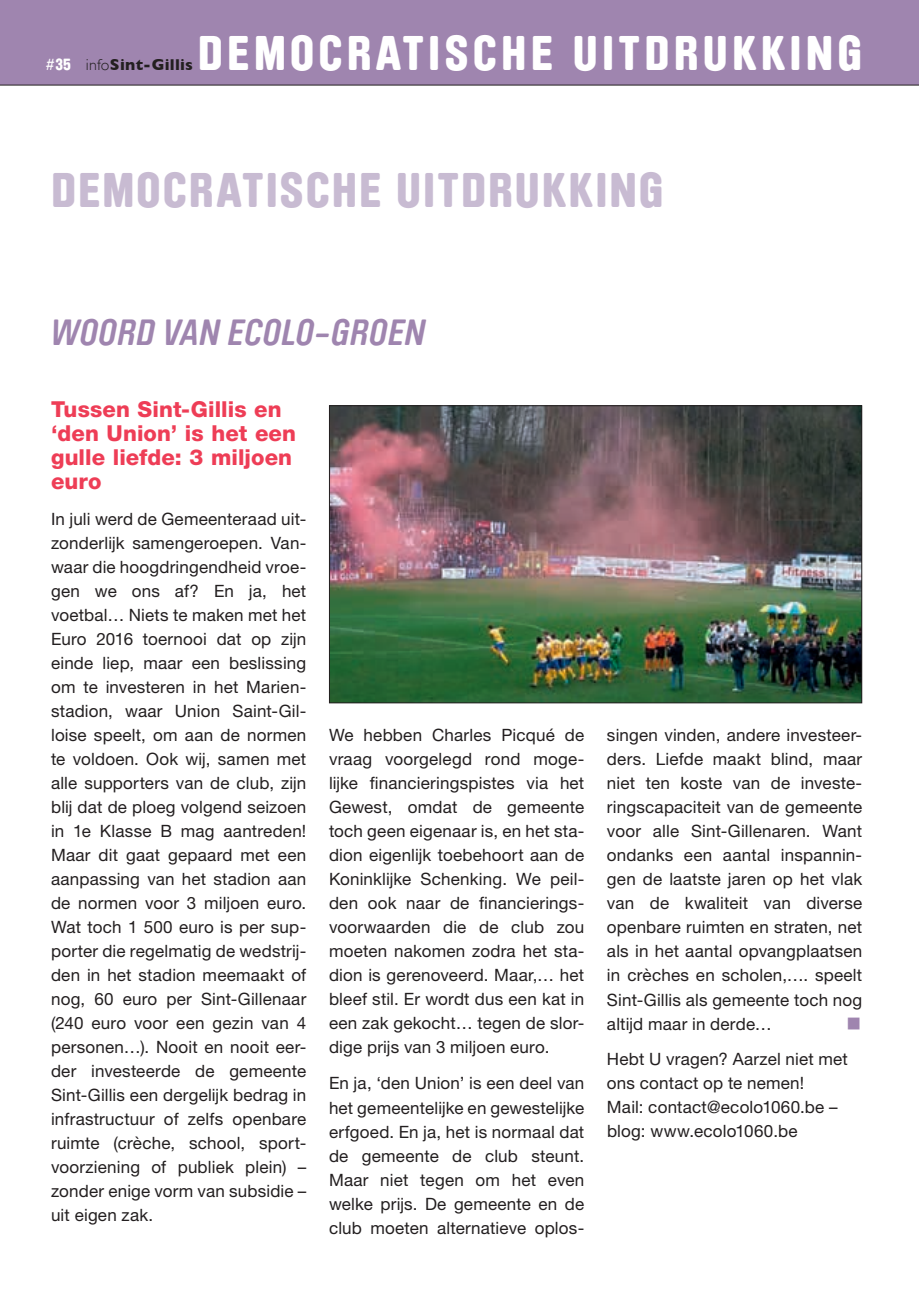
<style>
.page{position:relative;width:919px;height:1299px;background:#fff}
.page>*{position:absolute;margin:0;border:0;box-sizing:border-box;transform-origin:0 0}
.t1{font:900 48px "Brauer Neue";letter-spacing:.045em;color:#c8bbd2}
.t2{font:900 48px "Brauer Neue";letter-spacing:.09em;color:#fff}
.t3{font:italic 700 36px "Brauer Neue";letter-spacing:.015em;color:#9f85af}
.t4{font:800 22px/24px "Helvetica Neue LT Pro";letter-spacing:.005em;color:#ee3d56}
.t5{font:17px/24px "Helvetica Neue LT Pro";letter-spacing:.01em;color:#231f20}
.t6{font:700 16px "Gill Sans";letter-spacing:.015em;color:#231f20}
.s1{font-family:"Brauer Neue";font-weight:400;color:#fff}
.s2{font-family:"Brauer Neue";font-weight:900;color:#fff}
.s3{font-weight:300}
</style>
<div class="page">
<img style="left:331px;top:407px;width:529px;height:294px">
<div style="left:329px;top:405px;width:533px;height:298px;border:1px solid #231f20"></div>
<div style="left:0;top:0;width:918px;height:85px;background:#9f85af"></div>
<hr style="left:0;top:85px;width:918px;height:1px;background:#231f20">
<h1 class="t2" style="left:198px;top:26px;width:665px">DEMOCRATISCHE UITDRUKKING</h1>
<p class="t6" style="left:46px;top:52px;width:149px"><span class="s1">#</span><span class="s2">35</span> <span class="s3">info</span>Sint-Gillis</p>
<h1 class="t1" style="left:51px;top:162px;width:614px">DEMOCRATISCHE UITDRUKKING</h1>
<h2 class="t3" style="left:51px;top:312px;width:376px">WOORD VAN ECOLO-GROEN</h2>
<p class="t4" style="left:51px;top:397px;width:246px">Tussen Sint-Gillis en ‘den Union’ is het een gulle liefde: 3 miljoen euro</p>
<p class="t5" style="left:51px;top:506px;width:257px">In juli werd de Gemeenteraad uit&shy;zonderlijk samengeroepen. Van&shy;waar die hoogdringendheid vroe&shy;gen we ons af? En ja, het voetbal… Niets te maken met het<br>Euro 2016 toernooi dat op zijn einde liep, maar een beslissing om te investeren in het Marien&shy;stadion, waar Union Saint-Gil&shy;loise speelt, om aan de normen te voldoen. Ook wij, samen met alle supporters van de club, zijn blij dat de ploeg volgend seizoen in 1e Klasse B mag aantreden!<br>Maar dit gaat gepaard met een aanpassing van het stadion aan de normen voor 3 miljoen euro.<br>Wat toch 1 500 euro is per sup&shy;porter die regelmatig de wedstrij&shy;den in het stadion meemaakt of nog, 60 euro per Sint-Gillenaar (240 euro voor een gezin van 4 personen…). Nooit en nooit eer&shy;der investeerde de gemeente<br>Sint-Gillis een dergelijk bedrag in infrastructuur of zelfs openbare ruimte (crèche, school, sport&shy;voorziening of publiek plein) – zonder enige vorm van subsidie – uit eigen zak.</p>
<p class="t5" style="left:329px;top:723px;width:257px;text-align:justify">We hebben Charles Picqué de vraag voorgelegd rond moge&shy;lijke financieringspistes via het Gewest, omdat de gemeente toch geen eigenaar is, en het sta&shy;dion eigenlijk toebehoort aan de Koninklijke Schenking. We peil&shy;den ook naar de financierings&shy;voorwaarden die de club zou moeten nakomen zodra het sta&shy;dion is gerenoveerd. Maar,… het bleef stil. Er wordt dus een kat in een zak gekocht… tegen de slor&shy;dige prijs van 3 miljoen euro.</p>
<p class="t5" style="left:329px;top:1071px;width:257px">En ja, ‘den Union’ is een deel van het gemeentelijke en gewestelijke erfgoed. En ja, het is normaal dat de gemeente de club steunt.<br>Maar niet tegen om het even welke prijs. De gemeente en de club moeten alternatieve oplos-</p>
<p class="t5" style="left:607px;top:723px;width:257px;text-align:justify">singen vinden, andere investeer&shy;ders. Liefde maakt blind, maar niet ten koste van de investe&shy;ringscapaciteit van de gemeente voor alle Sint-Gillenaren. Want ondanks een aantal inspannin&shy;gen de laatste jaren op het vlak van de kwaliteit van diverse openbare ruimten en straten, net als in het aantal opvangplaatsen in crèches en scholen,…. speelt Sint-Gillis als gemeente toch nog altijd maar in derde…</p>
<p class="t5" style="left:607px;top:1046px;width:242px">Hebt U vragen? Aarzel niet met ons contact op te nemen!<br>Mail: contact@ecolo1060.be – blog: www.ecolo1060.be</p>
</div>
